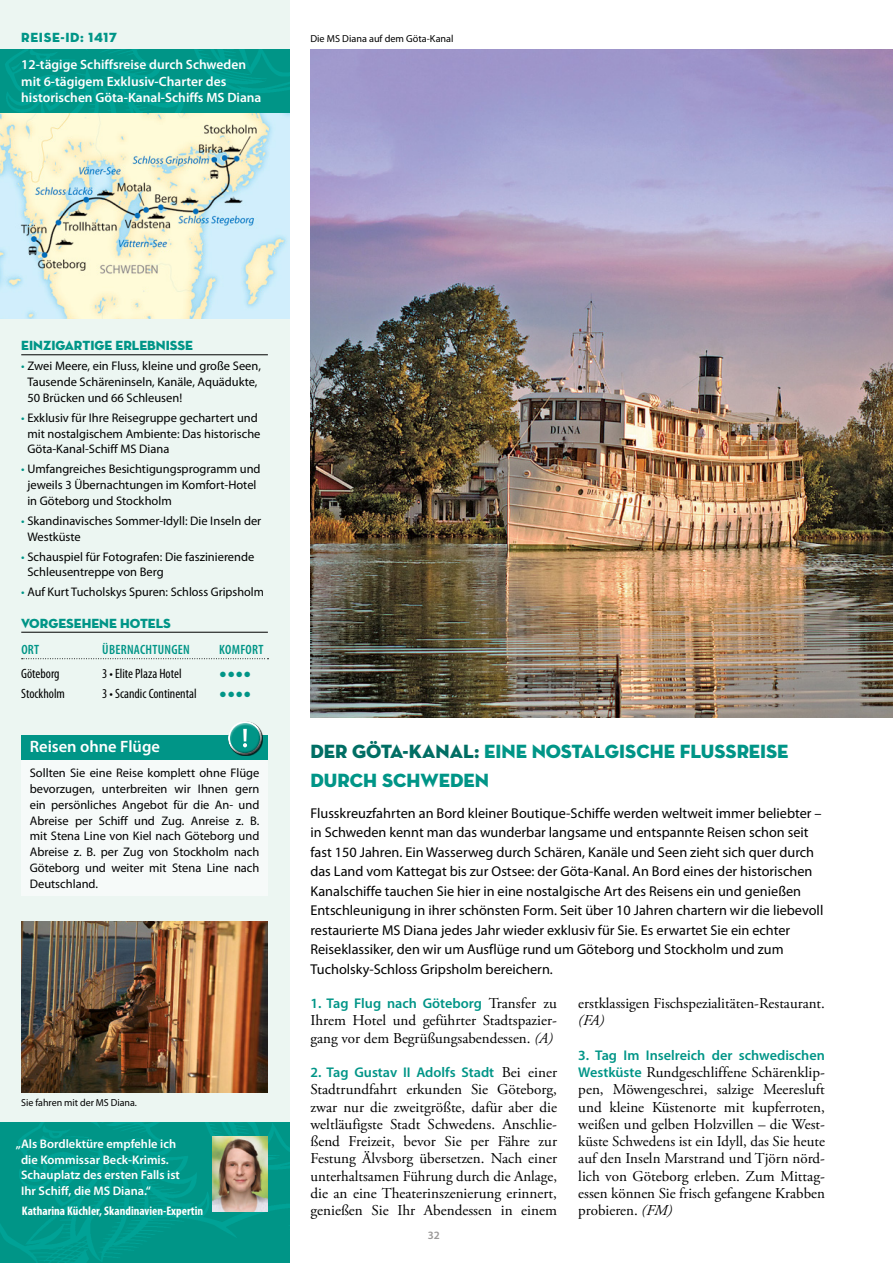
<style>
.page{position:relative;width:893px;height:1263px;background:#fff}
.page>*{position:absolute;margin:0;border:0;box-sizing:border-box;transform-origin:0 0}
.t1{font:19.5px/28.8px "Neutra Disp Titling";color:#009587}
.t2{font:600 16.5px "Myriad Pro";color:#fff}
.t3{font:15px/17.2px "Adobe Garamond Pro";color:#000;text-align:justify}
.t4{font:italic 15px "Adobe Garamond Pro";color:#000}
.t5{font:14.25px/19.5px "Myriad Pro";color:#000}
.t6{font:600 14.1px "Myriad Pro";color:#009587}
.t7{font:600 13.5px/16.5px "Myriad Pro";color:#fff}
.t8{font:condensed 13.5px "Myriad Pro";color:#000}
.t9{font:13.5px "Neutra Disp Titling";color:#009587}
.t10{font:600 condensed 13.5px "Myriad Pro";letter-spacing:.02em;color:#009587}
.t11{font:13.5px "Neutra Disp Titling";letter-spacing:.05em;color:#009587}
.t12{font:12.75px "Arial";color:#009587}
.t13{font:12.45px/15.8px "Myriad Pro";color:#000}
.t14{font:600 12.45px/15.8px "Myriad Pro";color:#fff}
.t15{font:700 condensed 12.45px "Myriad Pro";color:#fff}
.t16{font:600 11.25px "Myriad Pro";color:#9a9897}
.t17{font:10.2px "Myriad Pro";color:#000}
.s1{color:#009587}
.s2{color:#006e64}
.s3{font-family:"Adobe Garamond Pro";font-weight:400;font-size:15px;color:#000}
.s4{font-style:italic}
.s5{font-family:"Myriad Pro";font-weight:600;font-size:14.1px;color:#009587}
</style>
<div class="page">
<div style="left:0;top:0;width:289px;height:1263px;background:#ecf6f2"></div>
<img style="left:0;top:49px;width:289px;height:269px">
<hr style="left:21px;top:354px;width:247px;height:1px;background:#000">
<hr style="left:21px;top:632px;width:247px;height:1px;background:#000">
<svg style="left:22px;top:658px;width:246px;height:1px"></svg>
<img style="left:0;top:1123px;width:289px;height:140px">
<img style="left:21px;top:922px;width:247px;height:170px">
<div style="left:21px;top:759px;width:247px;height:137px;background:#f6faf9"></div>
<div style="left:21px;top:735px;width:247px;height:24px;background:#009587"></div>
<div style="left:226px;top:719px;width:37px;height:29px;background:#fff;opacity:.75"></div>
<div style="left:227px;top:726px;width:36px;height:30px;background:#000;opacity:.75"></div>
<svg style="left:243px;top:729px;width:4px;height:18px"></svg>
<img style="left:310px;top:49px;width:583px;height:669px">
<img style="left:213px;top:1136px;width:55px;height:75px">
<p class="t11" style="left:21px;top:29px;width:97px">REISE-ID: 1417</p>
<p class="t7" style="left:21px;top:57px;width:242px">12-tägige Schiffsreise durch Schweden mit 6-tägigem Exklusiv-Charter des historischen Göta-Kanal-Schiffs MS Diana</p>
<p class="t17" style="left:310px;top:33px;width:145px">Die MS Diana auf dem Göta-Kanal</p>
<p class="t9" style="left:21px;top:337px;width:173px">EINZIGARTIGE ERLEBNISSE</p>
<p class="t13" style="left:27px;top:358px;width:235px;text-indent:-6px"><span class="s1">•</span> Zwei Meere, ein Fluss, kleine und große Seen,<br>Tausende Schäreninseln, Kanäle, Aquädukte,<br>50 Brücken und 66 Schleusen!</p>
<p class="t13" style="left:27px;top:410px;width:235px;text-indent:-6px"><span class="s1">•</span> Exklusiv für Ihre Reisegruppe gechartert und mit nostalgischem Ambiente: Das historische<br>Göta-Kanal-Schiff MS Diana</p>
<p class="t13" style="left:27px;top:461px;width:235px;text-indent:-6px"><span class="s1">•</span> Umfangreiches Besichtigungsprogramm und jeweils 3 Übernachtungen im Komfort-Hotel in Göteborg und Stockholm</p>
<p class="t13" style="left:27px;top:513px;width:235px;text-indent:-6px"><span class="s1">•</span> Skandinavisches Sommer-Idyll: Die Inseln der<br>Westküste</p>
<p class="t13" style="left:27px;top:549px;width:228px;text-indent:-6px"><span class="s1">•</span> Schauspiel für Fotografen: Die faszinierende<br>Schleusentreppe von Berg</p>
<p class="t13" style="left:21px;top:584px;width:244px"><span class="s1">•</span> Auf Kurt Tucholskys Spuren: Schloss Gripsholm</p>
<p class="t9" style="left:21px;top:615px;width:151px">VORGESEHENE HOTELS</p>
<p class="t10" style="left:21px;top:642px;width:19px">ORT</p>
<p class="t10" style="left:102px;top:642px;width:89px">ÜBERNACHTUNGEN</p>
<p class="t10" style="left:219px;top:642px;width:46px">KOMFORT</p>
<p class="t8" style="left:21px;top:667px;width:40px">Göteborg</p>
<p class="t8" style="left:102px;top:667px;width:81px">3 • Elite Plaza Hotel</p>
<p class="t12" style="left:219px;top:665px;width:33px">●●●●</p>
<p class="t8" style="left:21px;top:687px;width:45px">Stockholm</p>
<p class="t8" style="left:102px;top:687px;width:96px">3 • Scandic Continental</p>
<p class="t12" style="left:219px;top:685px;width:33px">●●●●</p>
<h2 class="t2" style="left:30px;top:738px;width:132px">Reisen ohne Flüge</h2>
<p class="t13" style="left:30px;top:766px;width:231px;text-align:justify">Sollten Sie eine Reise komplett ohne Flüge bevorzugen, unterbreiten wir Ihnen gern ein persönliches Angebot für die An- und Abreise per Schiff und Zug. Anreise z. B. mit Stena Line von Kiel nach Göteborg und Abreise z. B. per Zug von Stockholm nach Göteborg und weiter mit Stena Line nach Deutschland.</p>
<p class="t17" style="left:21px;top:1097px;width:117px">Sie fahren mit der MS Diana.</p>
<p class="t14" style="left:21px;top:1136px;width:160px;text-indent:-5px">„Als Bordlektüre empfehle ich die Kommissar Beck-Krimis.<br>Schauplatz des ersten Falls ist<br>Ihr Schiff, die MS Diana.“</p>
<p class="t15" style="left:22px;top:1204px;width:183px">Katharina Küchler, Skandinavien-Expertin</p>
<h1 class="t1" style="left:310px;top:737px;width:480px"><span class="s2">DER GÖTA-KANAL:</span> EINE NOSTALGISCHE FLUSSREISE<br>DURCH SCHWEDEN</h1>
<p class="t5" style="left:310px;top:803px;width:514px">Flusskreuzfahrten an Bord kleiner Boutique-Schiffe werden weltweit immer beliebter – in Schweden kennt man das wunderbar langsame und entspannte Reisen schon seit fast 150 Jahren. Ein Wasserweg durch Schären, Kanäle und Seen zieht sich quer durch das Land vom Kattegat bis zur Ostsee: der Göta-Kanal. An Bord eines der historischen Kanalschiffe tauchen Sie hier in eine nostalgische Art des Reisens ein und genießen Entschleunigung in ihrer schönsten Form. Seit über 10 Jahren chartern wir die liebevoll restaurierte MS Diana jedes Jahr wieder exklusiv für Sie. Es erwartet Sie ein echter Reiseklassiker, den wir um Ausflüge rund um Göteborg und Stockholm und zum Tucholsky-Schloss Gripsholm bereichern.</p>
<p class="t6" style="left:310px;top:996px;width:248px">1. Tag Flug nach Göteborg <span class="s3">Transfer zu</span></p>
<p class="t3" style="left:310px;top:1012px;width:248px">Ihrem Hotel und geführter Stadtspazier&shy;gang vor dem Begrüßungsabendessen. <span class="s4">(A)</span></p>
<p class="t6" style="left:310px;top:1065px;width:248px">2. Tag Gustav II Adolfs Stadt <span class="s3">Bei einer</span></p>
<p class="t3" style="left:310px;top:1081px;width:248px">Stadtrundfahrt erkunden Sie Göteborg, zwar nur die zweitgrößte, dafür aber die weltläufigste Stadt Schwedens. Anschlie&shy;ßend Freizeit, bevor Sie per Fähre zur Festung Älvsborg übersetzen. Nach einer unterhaltsamen Führung durch die Anlage, die an eine Theaterinszenierung erinnert, genießen Sie Ihr Abendessen in einem</p>
<p class="t3" style="left:578px;top:995px;width:248px">erstklassigen Fischspezialitäten-Restaurant.</p>
<p class="t4" style="left:578px;top:1012px;width:27px">(FA)</p>
<p class="t6" style="left:578px;top:1047px;width:248px">3. Tag Im Inselreich der schwedischen</p>
<p class="t3" style="left:578px;top:1064px;width:248px"><span class="s5">Westküste</span> Rundgeschliffene Schärenklip&shy;pen, Möwengeschrei, salzige Meeresluft und kleine Küstenorte mit kupferroten, weißen und gelben Holzvillen – die West&shy;küste Schwedens ist ein Idyll, das Sie heute auf den Inseln Marstrand und Tjörn nörd&shy;lich von Göteborg erleben. Zum Mittag&shy;essen können Sie frisch gefangene Krabben probieren. <span class="s4">(FM)</span></p>
<p class="t16" style="left:428px;top:1229px;width:14px">32</p>
</div>
